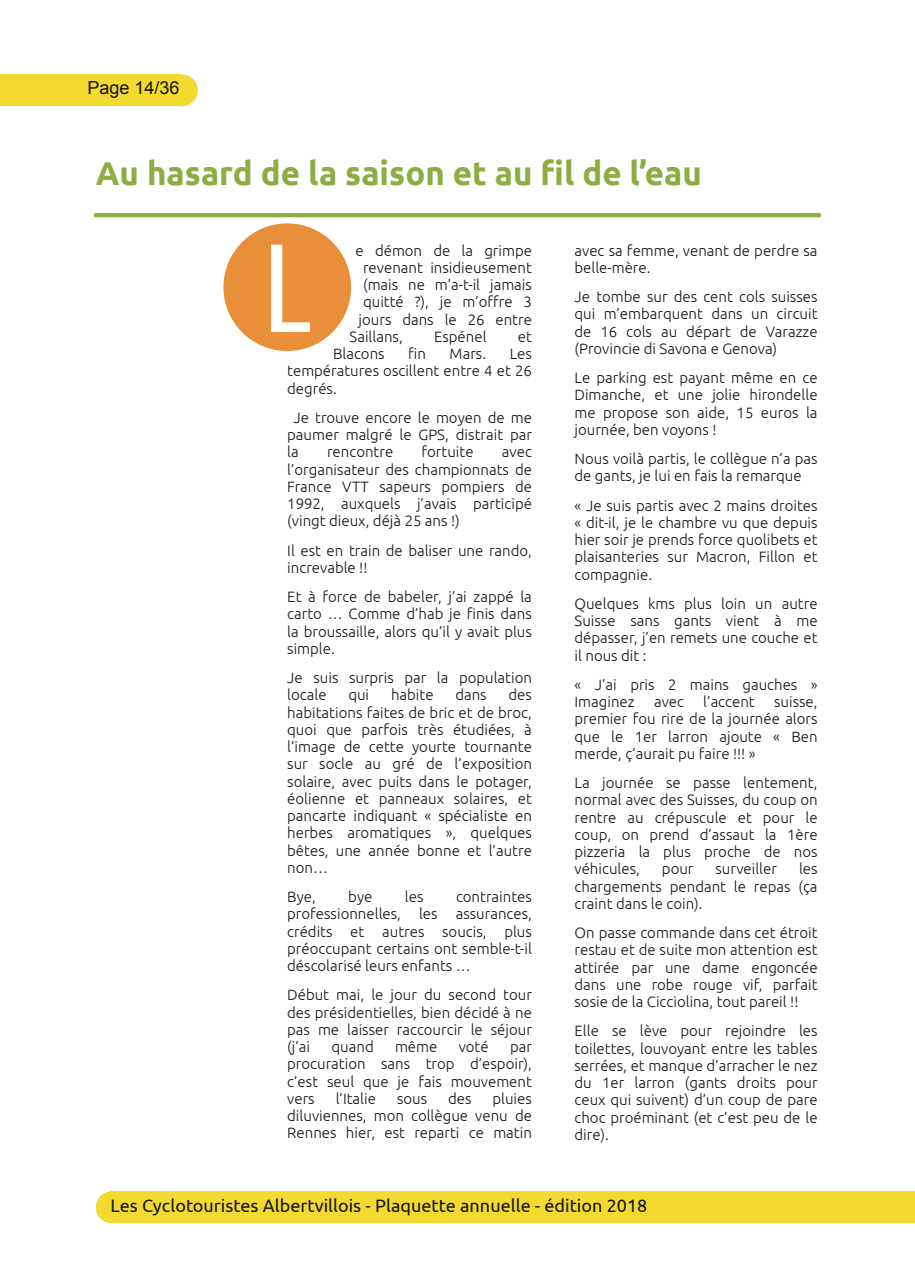
<style>
.page{position:relative;width:915px;height:1285px;background:#fff}
.page>*{position:absolute;margin:0;border:0;box-sizing:border-box;transform-origin:0 0}
.t1{font:126px "Ubuntu Condensed";color:#fff}
.t2{font:700 33px "Ubuntu";color:#8dad42}
.t3{font:18px "Ubuntu";color:#171513}
.t4{font:18px "Arial";color:#171513}
.t5{font:300 15px/17.2px "Ubuntu";color:#171513;text-align:justify}
</style>
<div class="page">
<div style="left:166px;top:74px;width:32px;height:32px;background:#f3da31;border-radius:50%"></div>
<div style="left:0;top:74px;width:181px;height:32px;background:#f3da31"></div>
<div style="left:96px;top:1191px;width:32px;height:31px;background:#f3da31;border-radius:50%"></div>
<div style="left:110px;top:1191px;width:804px;height:31px;background:#f3da31"></div>
<hr style="left:96px;top:213px;width:723px;height:4px;background:#8dad42">
<div style="left:223px;top:223px;width:128px;height:128px;background:#e98e39;border-radius:50%"></div>
<p class="t4" style="left:87px;top:78px;width:94px">Page 14/36</p>
<h2 class="t2" style="left:96px;top:154px;width:607px">Au hasard de la saison et au fil de l’eau</h2>
<h1 class="t1" style="left:260px;top:214px;width:54px">L</h1>
<p class="t5" style="left:355px;top:241px;width:178px">e démon de la grimpe</p>
<p class="t5" style="left:363px;top:258px;width:170px">revenant insidieusement</p>
<p class="t5" style="left:363px;top:276px;width:170px">(mais ne m’a-t-il jamais</p>
<p class="t5" style="left:363px;top:293px;width:170px">quitté ?), je m’offre 3</p>
<p class="t5" style="left:358px;top:310px;width:175px">jours dans le 26 entre</p>
<p class="t5" style="left:349px;top:327px;width:55px">Saillans,</p>
<p class="t5" style="left:434px;top:327px;width:54px">Espénel</p>
<p class="t5" style="left:517px;top:327px;width:16px">et</p>
<p class="t5" style="left:333px;top:345px;width:53px">Blacons</p>
<p class="t5" style="left:408px;top:345px;width:19px">fin</p>
<p class="t5" style="left:449px;top:345px;width:38px">Mars.</p>
<p class="t5" style="left:287px;top:345px;width:246px;text-indent:222px">Les températures oscillent entre 4 et 26 degrés.</p>
<p class="t5" style="left:287px;top:408px;width:246px;text-indent:6px">Je trouve encore le moyen de me paumer malgré le GPS, distrait par la</p>
<p class="t5" style="left:327px;top:443px;width:68px">rencontre</p>
<p class="t5" style="left:421px;top:443px;width:54px">fortuite</p>
<p class="t5" style="left:287px;top:443px;width:246px;text-indent:214px">avec l’organisateur des championnats de France VTT sapeurs pompiers de 1992, auxquels j’avais participé (vingt dieux, déjà 25 ans !)</p>
<p class="t5" style="left:287px;top:541px;width:246px">Il est en train de baliser une rando, increvable !!</p>
<p class="t5" style="left:287px;top:587px;width:246px">Et à force de babeler, j’ai zappé la carto … Comme d’hab je finis dans la broussaille, alors qu’il y avait plus simple.</p>
<p class="t5" style="left:287px;top:668px;width:246px">Je suis surpris par la population locale</p>
<p class="t5" style="left:287px;top:686px;width:246px;text-indent:221px">des habitations faites de bric et de broc, quoi que parfois très étudiées, à l’image de cette yourte tournante sur socle au gré de l’exposition solaire, avec puits dans le potager, éolienne et panneaux solaires, et pancarte indiquant « spécialiste en herbes aromatiques », quelques bêtes, une année bonne et l’autre non…</p>
<p class="t5" style="left:287px;top:887px;width:30px">Bye,</p>
<p class="t5" style="left:348px;top:887px;width:25px">bye</p>
<p class="t5" style="left:405px;top:887px;width:20px">les</p>
<p class="t5" style="left:348px;top:686px;width:22px">qui</p>
<p class="t5" style="left:391px;top:686px;width:44px">habite</p>
<p class="t5" style="left:455px;top:686px;width:33px">dans</p>
<p class="t5" style="left:287px;top:887px;width:246px;text-indent:169px">contraintes professionnelles, les assurances, crédits et autres soucis, plus préoccupant certains ont semble-t-il déscolarisé leurs enfants …</p>
<p class="t5" style="left:287px;top:985px;width:246px">Début mai, le jour du second tour des présidentielles, bien décidé à ne pas me laisser raccourcir le séjour (j’ai</p>
<p class="t5" style="left:331px;top:1037px;width:44px">quand</p>
<p class="t5" style="left:395px;top:1037px;width:44px">même</p>
<p class="t5" style="left:458px;top:1037px;width:31px">voté</p>
<p class="t5" style="left:287px;top:1037px;width:246px;text-indent:223px">par procuration sans trop d’espoir), c’est seul que je fais mouvement vers</p>
<p class="t5" style="left:287px;top:1089px;width:246px;text-indent:205px">pluies diluviennes, mon collègue venu de Rennes hier, est reparti ce matin</p>
<p class="t5" style="left:335px;top:1089px;width:42px">l’Italie</p>
<p class="t5" style="left:397px;top:1089px;width:32px">sous</p>
<p class="t5" style="left:448px;top:1089px;width:25px">des</p>
<p class="t5" style="left:574px;top:241px;width:244px">avec sa femme, venant de perdre sa belle-mère.</p>
<p class="t5" style="left:574px;top:288px;width:244px">Je tombe sur des cent cols suisses qui m’embarquent dans un circuit de 16 cols au départ de Varazze (Provincie di Savona e Genova)</p>
<p class="t5" style="left:574px;top:369px;width:244px">Le parking est payant même en ce Dimanche, et une jolie hirondelle me propose son aide, 15 euros la journée, ben voyons !</p>
<p class="t5" style="left:574px;top:450px;width:244px">Nous voilà partis, le collègue n’a pas de gants, je lui en fais la remarque</p>
<p class="t5" style="left:574px;top:496px;width:244px">« Je suis partis avec 2 mains droites « dit-il, je le chambre vu que depuis hier soir je prends force quolibets et plaisanteries sur Macron, Fillon et compagnie.</p>
<p class="t5" style="left:574px;top:594px;width:244px">Quelques kms plus loin un autre Suisse sans gants vient à me dépasser, j’en remets une couche et il nous dit :</p>
<p class="t5" style="left:574px;top:675px;width:244px">« J’ai pris 2 mains gauches »<br>Imaginez</p>
<p class="t5" style="left:653px;top:692px;width:32px">avec</p>
<p class="t5" style="left:703px;top:692px;width:53px">l’accent</p>
<p class="t5" style="left:574px;top:692px;width:244px;text-indent:199px">suisse, premier fou rire de la journée alors que le 1er larron ajoute « Ben merde, ç’aurait pu faire !!! »</p>
<p class="t5" style="left:574px;top:773px;width:244px">La journée se passe lentement, normal avec des Suisses, du coup on rentre au crépuscule et pour le coup, on prend d’assaut la 1ère pizzeria la plus proche de nos véhicules,</p>
<p class="t5" style="left:574px;top:860px;width:244px;text-indent:224px">les chargements pendant le repas (ça craint dans le coin).</p>
<p class="t5" style="left:574px;top:923px;width:244px">On passe commande dans cet étroit restau et de suite mon attention est attirée par une dame engoncée dans une robe rouge vif, parfait sosie de la Cicciolina, tout pareil !!</p>
<p class="t5" style="left:574px;top:1021px;width:244px">Elle se lève pour rejoindre les toilettes, louvoyant entre les tables serrées, et manque d’arracher le nez du 1er larron (gants droits pour ceux qui suivent) d’un coup de pare choc proéminant (et c’est peu de le dire).</p>
<p class="t5" style="left:661px;top:860px;width:33px">pour</p>
<p class="t5" style="left:715px;top:860px;width:63px">surveiller</p>
<p class="t3" style="left:111px;top:1194px;width:538px">Les Cyclotouristes Albertvillois - Plaquette annuelle - édition 2018</p>
</div>
